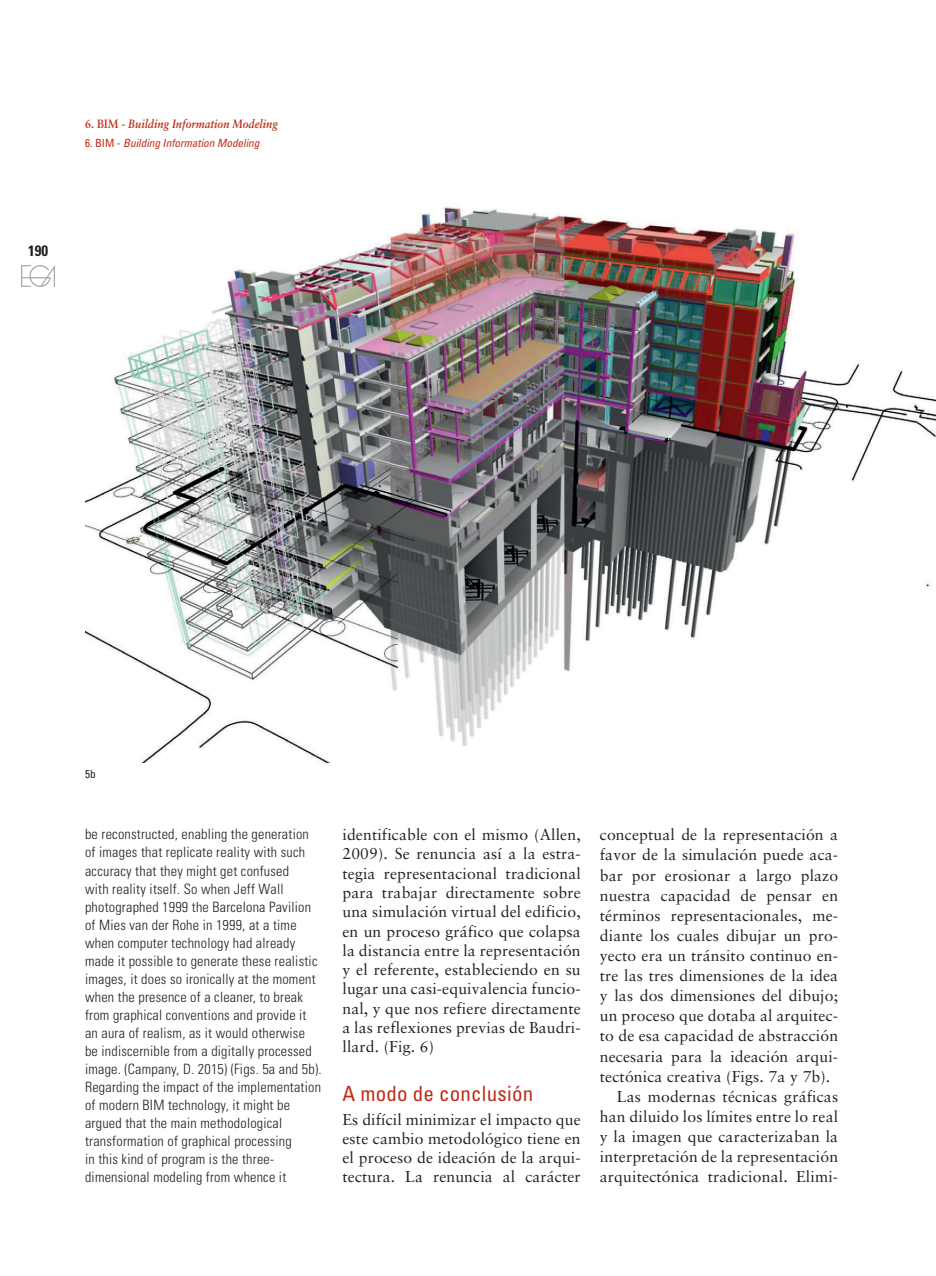
<style>
.page{position:relative;width:936px;height:1276px;background:#fff}
.page>*{position:absolute;margin:0;border:0;box-sizing:border-box;transform-origin:0 0}
.TITULAR_1_CAST{font:condensed 21px "Univers";letter-spacing:.01em;color:#c02d19}
.t1{font:15.75px/20.1px "Sabon";letter-spacing:.01em;color:#231f20;text-align:justify}
.t2{font:700 condensed 15px "Univers";color:#231f20}
.Body{font:300 condensed 14.25px/18px "Univers";letter-spacing:.015em;color:#231f20}
.t3{font:italic 700 12px "Sabon";color:#c02d19;scale:.9 1}
.t4{font:italic condensed 11.25px "Univers";color:#c02d19}
.PIES_DE_FOTO_INGLES{font:condensed 11.25px "Univers";color:#231f20}
.s1{font-style:normal}
</style>
<div class="page">
<img style="left:22px;top:265px;width:33px;height:21px">
<img style="left:85px;top:206px;width:850px;height:556px">
<p class="t3" style="left:85px;top:117px;width:215px"><span class="s1">6. BIM -</span> Building Information Modeling</p>
<p class="t4" style="left:85px;top:136px;width:176px"><span class="s1">6. BIM -</span> Building Information Modeling</p>
<p class="t2" style="left:28px;top:242px;width:21px">190</p>
<p class="PIES_DE_FOTO_INGLES" style="left:85px;top:767px;width:12px">5b</p>
<p class="Body" style="left:85px;top:825px;width:238px">be reconstructed, enabling the generation of images that replicate reality with such accuracy that they might get confused<br>with reality itself. So when Jeff Wall photographed 1999 the Barcelona Pavilion of Mies van der Rohe in 1999, at a time when computer technology had already made it possible to generate these realistic images, it does so ironically at the moment when the presence of a cleaner, to break from graphical conventions and provide it an aura of realism, as it would otherwise<br>be indiscernible from a digitally processed image. (Campany, D. 2015) (Figs. 5a and 5b).</p>
<p class="Body" style="left:85px;top:1078px;width:237px">Regarding the impact of the implementation of modern BIM technology, it might be argued that the main methodological transformation of graphical processing<br>in this kind of program is the three&shy;dimensional modeling from whence it</p>
<p class="t1" style="left:342px;top:825px;width:240px;line-height:19.2px">identificable con el mismo (Allen, 2009). Se renuncia así a la estra&shy;tegia representacional tradicional para trabajar directamente sobre una simulación virtual del edificio, en un proceso gráfico que colapsa la distancia entre la representación y el referente, estableciendo en su lugar una casi-equivalencia funcio&shy;nal, y que nos refiere directamente a las reflexiones previas de Baudri&shy;llard. (Fig. 6)</p>
<p class="TITULAR_1_CAST" style="left:342px;top:1080px;width:192px">A modo de conclusión</p>
<p class="t1" style="left:342px;top:1109px;width:240px;line-height:19.2px">Es difícil minimizar el impacto que este cambio metodológico tiene en el proceso de ideación de la arqui&shy;tectura. La renuncia al carácter</p>
<p class="t1" style="left:600px;top:824px;width:240px">conceptual de la representación a favor de la simulación puede aca&shy;bar por erosionar a largo plazo nuestra capacidad de pensar en términos representacionales, me&shy;diante los cuales dibujar un pro&shy;yecto era un tránsito continuo en&shy;tre las tres dimensiones de la idea y las dos dimensiones del dibujo; un proceso que dotaba al arquitec&shy;to de esa capacidad de abstracción necesaria para la ideación arqui&shy;tectónica creativa (Figs. 7a y 7b).</p>
<p class="t1" style="left:600px;top:1086px;width:240px;text-indent:17px">Las modernas técnicas gráficas han diluido los límites entre lo real y la imagen que caracterizaban la interpretación de la representación arquitectónica tradicional. Elimi-</p>
</div>
